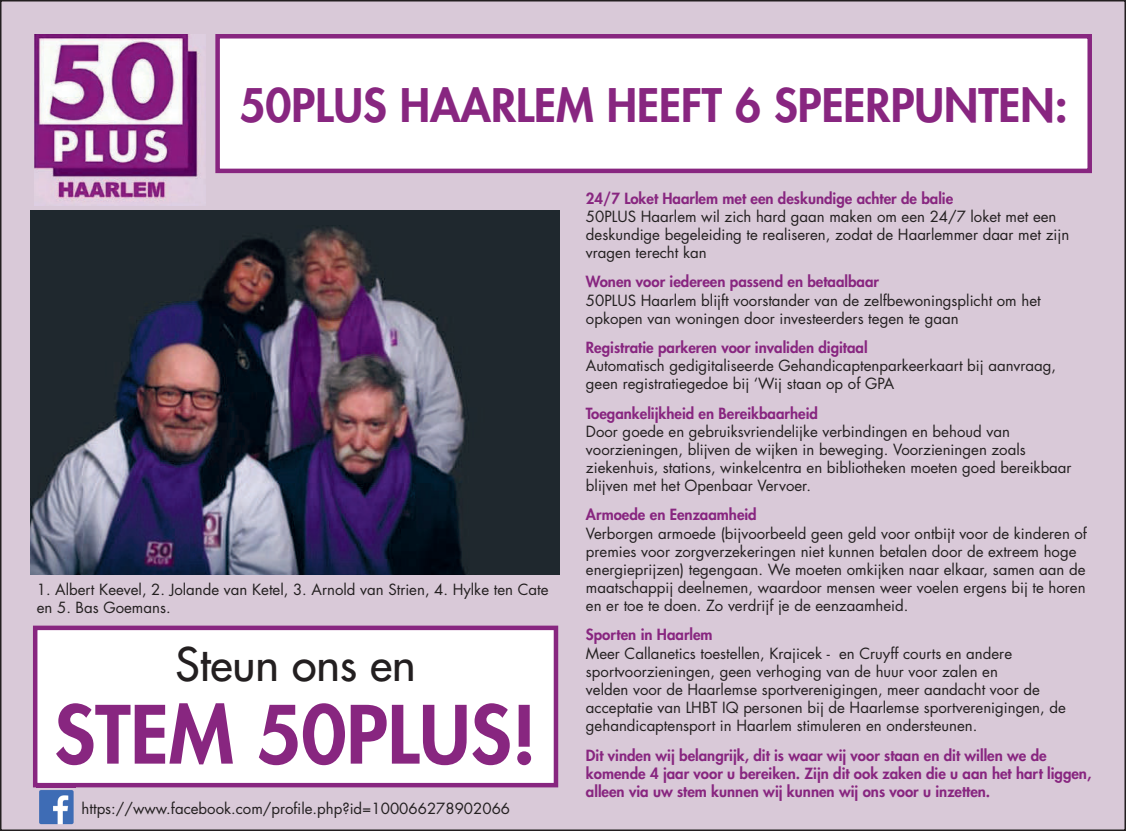
<style>
.page{position:relative;width:1126px;height:831px;background:#fff}
.page>*{position:absolute;margin:0;border:0;box-sizing:border-box;transform-origin:0 0}
.t1{font:800 78px "Futura Std";color:#882680}
.t2{font:800 45px "Futura Std";color:#882680}
.t3{font:500 45px "Futura Std";color:#231f20}
.t4{font:15px/18.1px "Futura Std";color:#231f20}
.t5{font:800 15px/18.1px "Futura Std";color:#882680}
</style>
<div class="page">
<div style="left:1px;top:1px;width:1124px;height:829px;background:#d9c9d8"></div>
<img style="left:31px;top:211px;width:529px;height:364px">
<div style="left:218px;top:36px;width:872px;height:135px;background:#fff"></div>
<div style="left:215px;top:34px;width:877px;height:139px;border:4px solid #882680"></div>
<svg style="left:33px;top:626px;width:525px;height:161px;fill:#fff"></svg>
<img style="left:34px;top:34px;width:170px;height:172px">
<img style="left:37px;top:785px;width:38px;height:40px">
<h2 class="t2" style="left:240px;top:77px;width:830px">50PLUS HAARLEM HEEFT 6 SPEERPUNTEN:</h2>
<p class="t4" style="left:37px;top:580px;width:513px">1. Albert Keevel, 2. Jolande van Ketel, 3. Arnold van Strien, 4. Hylke ten Cate en 5. Bas Goemans.</p>
<h2 class="t3" style="left:176px;top:636px;width:242px">Steun ons en</h2>
<h1 class="t1" style="left:54px;top:685px;width:484px">STEM 50PLUS!</h1>
<p class="t4" style="left:82px;top:799px;width:430px">https://www.facebook.com/profile.php?id=100066278902066</p>
<p class="t5" style="left:586px;top:189px;width:369px">24/7 Loket Haarlem met een deskundige achter de balie</p>
<p class="t4" style="left:586px;top:207px;width:485px">50PLUS Haarlem wil zich hard gaan maken om een 24/7 loket met een deskundige begeleiding te realiseren, zodat de Haarlemmer daar met zijn vragen terecht kan</p>
<p class="t5" style="left:586px;top:273px;width:295px">Wonen voor iedereen passend en betaalbaar</p>
<p class="t4" style="left:586px;top:291px;width:456px">50PLUS Haarlem blijft voorstander van de zelfbewoningsplicht om het opkopen van woningen door investeerders tegen te gaan</p>
<p class="t5" style="left:586px;top:338px;width:283px">Registratie parkeren voor invaliden digitaal</p>
<p class="t4" style="left:586px;top:357px;width:472px">Automatisch gedigitaliseerde Gehandicaptenparkeerkaart bij aanvraag, geen registratiegedoe bij ‘Wij staan op of GPA</p>
<p class="t5" style="left:586px;top:404px;width:233px">Toegankelijkheid en Bereikbaarheid</p>
<p class="t4" style="left:586px;top:422px;width:487px">Door goede en gebruiksvriendelijke verbindingen en behoud van voorzieningen, blijven de wijken in beweging. Voorzieningen zoals ziekenhuis, stations, winkelcentra en bibliotheken moeten goed bereikbaar blijven met het Openbaar Vervoer.</p>
<p class="t5" style="left:586px;top:506px;width:172px">Armoede en Eenzaamheid</p>
<p class="t4" style="left:586px;top:524px;width:503px">Verborgen armoede (bijvoorbeeld geen geld voor ontbijt voor de kinderen of premies voor zorgverzekeringen niet kunnen betalen door de extreem hoge energieprijzen) tegengaan. We moeten omkijken naar elkaar, samen aan de maatschappij deelnemen, waardoor mensen weer voelen ergens bij te horen en er toe te doen. Zo verdrijf je de eenzaamheid.</p>
<p class="t5" style="left:586px;top:626px;width:128px">Sporten in Haarlem</p>
<p class="t4" style="left:586px;top:644px;width:481px">Meer Callanetics toestellen, Krajicek - en Cruyff courts en andere sportvoorzieningen, geen verhoging van de huur voor zalen en<br>velden voor de Haarlemse sportverenigingen, meer aandacht voor de acceptatie van LHBT IQ personen bij de Haarlemse sportverenigingen, de gehandicaptensport in Haarlem stimuleren en ondersteunen.</p>
<p class="t5" style="left:586px;top:746px;width:507px">Dit vinden wij belangrijk, dit is waar wij voor staan en dit willen we de komende 4 jaar voor u bereiken. Zijn dit ook zaken die u aan het hart liggen, alleen via uw stem kunnen wij kunnen wij ons voor u inzetten.</p>
</div>
